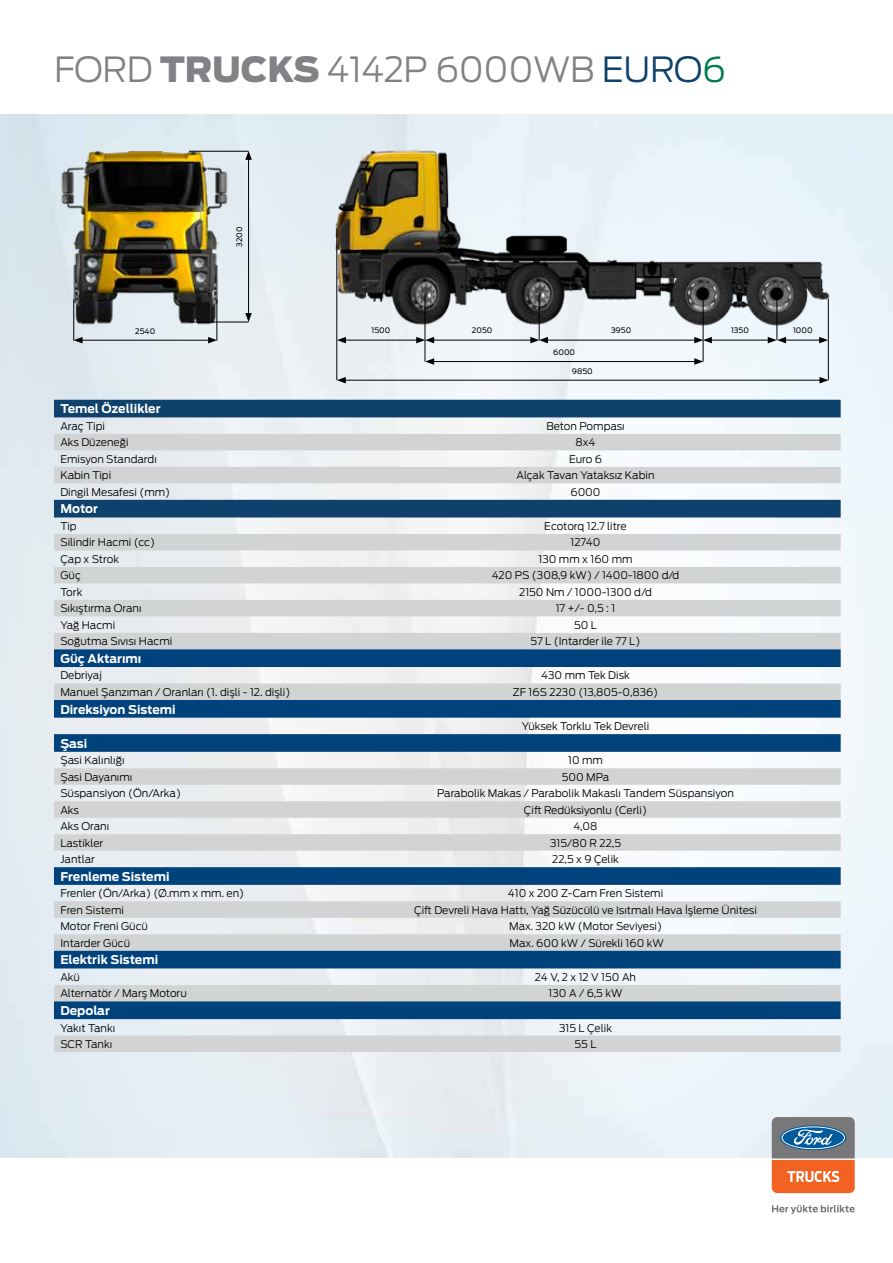
<style>
.page{position:relative;width:893px;height:1263px;background:#fff}
.page>*{position:absolute;margin:0;border:0;box-sizing:border-box;transform-origin:0 0}
.t1{font:300 34.5px "Ford Antenna";letter-spacing:-.01em;color:#808285}
.t2{font:700 12px "Ford Antenna";color:#fff}
.t3{font:300 10.5px "Ford Antenna";color:#000}
.t4{font:7.5px "Ford Antenna";color:#000}
.s1{font-weight:900}
.s2{color:#0e416b}
.s3{color:#007a52}
</style>
<div class="page">
<img style="left:0;top:114px;width:893px;height:1044px">
<img style="left:54px;top:136px;width:195px;height:193px">
<hr style="left:189px;top:151px;width:60px;height:1px;background:#000">
<hr style="left:73px;top:299px;width:1px;height:42px;background:#000">
<hr style="left:217px;top:299px;width:1px;height:42px;background:#000">
<hr style="left:189px;top:322px;width:60px;height:1px;background:#000">
<hr style="left:248px;top:157px;width:1px;height:158px;background:#000">
<svg style="left:245px;top:151px;width:7px;height:9px"></svg>
<svg style="left:245px;top:313px;width:7px;height:9px"></svg>
<hr style="left:80px;top:340px;width:131px;height:1px;background:#000">
<svg style="left:74px;top:337px;width:9px;height:6px"></svg>
<svg style="left:208px;top:337px;width:9px;height:6px"></svg>
<img style="left:329px;top:145px;width:504px;height:182px">
<hr style="left:337px;top:228px;width:1px;height:152px;background:#000">
<hr style="left:425px;top:293px;width:1px;height:68px;background:#000">
<hr style="left:703px;top:293px;width:1px;height:68px;background:#000">
<hr style="left:539px;top:293px;width:1px;height:47px;background:#000">
<hr style="left:777px;top:293px;width:1px;height:47px;background:#000">
<hr style="left:828px;top:299px;width:1px;height:81px;background:#000">
<hr style="left:432px;top:340px;width:101px;height:1px;background:#000">
<hr style="left:432px;top:361px;width:265px;height:1px;background:#000">
<svg style="left:425px;top:358px;width:9px;height:7px"></svg>
<svg style="left:694px;top:358px;width:9px;height:7px"></svg>
<hr style="left:545px;top:340px;width:152px;height:1px;background:#000">
<svg style="left:530px;top:337px;width:18px;height:6px"></svg>
<hr style="left:344px;top:340px;width:75px;height:1px;background:#000">
<svg style="left:337px;top:337px;width:9px;height:6px"></svg>
<svg style="left:416px;top:337px;width:18px;height:6px"></svg>
<hr style="left:343px;top:380px;width:479px;height:1px;background:#000">
<svg style="left:337px;top:377px;width:9px;height:6px"></svg>
<svg style="left:819px;top:377px;width:9px;height:6px"></svg>
<hr style="left:709px;top:340px;width:61px;height:1px;background:#000">
<svg style="left:694px;top:337px;width:18px;height:6px"></svg>
<hr style="left:784px;top:340px;width:38px;height:1px;background:#000">
<svg style="left:768px;top:337px;width:18px;height:6px"></svg>
<svg style="left:819px;top:337px;width:9px;height:6px"></svg>
<svg style="left:54px;top:400px;width:787px;height:34px"></svg>
<svg style="left:54px;top:434px;width:787px;height:618px;fill:#d1d3d4"></svg>
<svg style="left:54px;top:649px;width:787px;height:370px"></svg>
<svg style="left:772px;top:1117px;width:83px;height:76px;background:#a57b6e"></svg>
<svg style="left:772px;top:1205px;width:83px;height:9px"></svg>
<h1 class="t1" style="left:54px;top:40px;width:673px">FORD <span class="s1">TRUCKS</span> 4142P 6000WB <span class="s2">EURO</span><span class="s3">6</span></h1>
<p class="t4" style="left:233px;top:247px;width:22px;rotate:-90deg">3200</p>
<p class="t4" style="left:135px;top:325px;width:22px">2540</p>
<p class="t4" style="left:371px;top:324px;width:20px">1500</p>
<p class="t4" style="left:472px;top:324px;width:22px">2050</p>
<p class="t4" style="left:611px;top:324px;width:22px">3950</p>
<p class="t4" style="left:731px;top:324px;width:19px">1350</p>
<p class="t4" style="left:793px;top:324px;width:21px">1000</p>
<p class="t4" style="left:553px;top:346px;width:23px">6000</p>
<p class="t4" style="left:572px;top:364px;width:22px">9850</p>
<p class="t2" style="left:60px;top:398px;width:102px">Temel Özellikler</p>
<p class="t3" style="left:60px;top:417px;width:46px">Araç Tipi</p>
<p class="t3" style="left:546px;top:417px;width:80px">Beton Pompası</p>
<p class="t3" style="left:60px;top:434px;width:70px">Aks Düzeneği</p>
<p class="t3" style="left:576px;top:434px;width:21px">8x4</p>
<p class="t3" style="left:60px;top:450px;width:98px">Emisyon Standardı</p>
<p class="t3" style="left:569px;top:450px;width:35px">Euro 6</p>
<p class="t3" style="left:60px;top:467px;width:52px">Kabin Tipi</p>
<p class="t3" style="left:516px;top:467px;width:140px">Alçak Tavan Yataksız Kabin</p>
<p class="t3" style="left:60px;top:483px;width:111px">Dingil Mesafesi (mm)</p>
<p class="t3" style="left:570px;top:483px;width:32px">6000</p>
<p class="t2" style="left:60px;top:498px;width:39px">Motor</p>
<p class="t3" style="left:60px;top:517px;width:18px">Tip</p>
<p class="t3" style="left:544px;top:517px;width:84px">Ecotorq 12.7 litre</p>
<p class="t3" style="left:60px;top:534px;width:96px">Silindir Hacmi (cc)</p>
<p class="t3" style="left:571px;top:534px;width:31px">12740</p>
<p class="t3" style="left:60px;top:550px;width:60px">Çap x Strok</p>
<p class="t3" style="left:538px;top:550px;width:96px">130 mm x 160 mm</p>
<p class="t3" style="left:60px;top:567px;width:22px">Güç</p>
<p class="t3" style="left:492px;top:567px;width:189px">420 PS (308,9 kW) / 1400-1800 d/d</p>
<p class="t3" style="left:60px;top:583px;width:23px">Tork</p>
<p class="t3" style="left:519px;top:583px;width:134px">2150 Nm / 1000-1300 d/d</p>
<p class="t3" style="left:60px;top:600px;width:83px">Sıkıştırma Oranı</p>
<p class="t3" style="left:556px;top:600px;width:61px">17 +/- 0,5 : 1</p>
<p class="t3" style="left:60px;top:616px;width:56px">Yağ Hacmi</p>
<p class="t3" style="left:574px;top:616px;width:24px">50 L</p>
<p class="t3" style="left:60px;top:633px;width:113px">Soğutma Sıvısı Hacmi</p>
<p class="t3" style="left:531px;top:633px;width:111px">57 L (Intarder ile 77 L)</p>
<p class="t2" style="left:60px;top:648px;width:83px">Güç Aktarımı</p>
<p class="t3" style="left:60px;top:667px;width:43px">Debriyaj</p>
<p class="t3" style="left:541px;top:667px;width:90px">430 mm Tek Disk</p>
<p class="t3" style="left:60px;top:683px;width:231px">Manuel Şanzıman / Oranları (1. dişli - 12. dişli)</p>
<p class="t3" style="left:513px;top:683px;width:147px">ZF 16S 2230 (13,805-0,836)</p>
<p class="t2" style="left:60px;top:698px;width:117px">Direksiyon Sistemi</p>
<p class="t3" style="left:522px;top:717px;width:129px">Yüksek Torklu Tek Devreli</p>
<p class="t2" style="left:60px;top:732px;width:28px">Şasi</p>
<p class="t3" style="left:60px;top:751px;width:66px">Şasi Kalınlığı</p>
<p class="t3" style="left:568px;top:751px;width:36px">10 mm</p>
<p class="t3" style="left:60px;top:768px;width:73px">Şasi Dayanımı</p>
<p class="t3" style="left:562px;top:768px;width:49px">500 MPa</p>
<p class="t3" style="left:60px;top:784px;width:122px">Süspansiyon (Ön/Arka)</p>
<p class="t3" style="left:437px;top:784px;width:298px">Parabolik Makas / Parabolik Makaslı Tandem Süspansiyon</p>
<p class="t3" style="left:60px;top:801px;width:20px">Aks</p>
<p class="t3" style="left:524px;top:801px;width:125px">Çift Redüksiyonlu (Cerli)</p>
<p class="t3" style="left:60px;top:817px;width:50px">Aks Oranı</p>
<p class="t3" style="left:573px;top:817px;width:26px">4,08</p>
<p class="t3" style="left:60px;top:834px;width:44px">Lastikler</p>
<p class="t3" style="left:550px;top:834px;width:73px">315/80 R 22,5</p>
<p class="t3" style="left:60px;top:850px;width:36px">Jantlar</p>
<p class="t3" style="left:552px;top:850px;width:68px">22,5 x 9 Çelik</p>
<p class="t2" style="left:60px;top:866px;width:111px">Frenleme Sistemi</p>
<p class="t3" style="left:60px;top:885px;width:185px">Frenler (Ön/Arka) (Ø.mm x mm. en)</p>
<p class="t3" style="left:508px;top:885px;width:157px">410 x 200 Z-Cam Fren Sistemi</p>
<p class="t3" style="left:60px;top:901px;width:65px">Fren Sistemi</p>
<p class="t3" style="left:414px;top:901px;width:344px">Çift Devreli Hava Hattı, Yağ Süzücülü ve Isıtmalı Hava İşleme Ünitesi</p>
<p class="t3" style="left:60px;top:917px;width:89px">Motor Freni Gücü</p>
<p class="t3" style="left:509px;top:917px;width:154px">Max. 320 kW (Motor Seviyesi)</p>
<p class="t3" style="left:60px;top:934px;width:71px">Intarder Gücü</p>
<p class="t3" style="left:510px;top:934px;width:156px">Max. 600 kW / Sürekli 160 kW</p>
<p class="t2" style="left:60px;top:949px;width:99px">Elektrik Sistemi</p>
<p class="t3" style="left:60px;top:968px;width:21px">Akü</p>
<p class="t3" style="left:535px;top:968px;width:103px">24 V, 2 x 12 V 150 Ah</p>
<p class="t3" style="left:60px;top:985px;width:128px">Alternatör / Marş Motoru</p>
<p class="t3" style="left:549px;top:985px;width:75px">130 A / 6,5 kW</p>
<p class="t2" style="left:60px;top:1000px;width:51px">Depolar</p>
<p class="t3" style="left:60px;top:1019px;width:56px">Yakıt Tankı</p>
<p class="t3" style="left:559px;top:1019px;width:54px">315 L Çelik</p>
<p class="t3" style="left:60px;top:1035px;width:53px">SCR Tankı</p>
<p class="t3" style="left:574px;top:1035px;width:23px">55 L</p>
</div>
